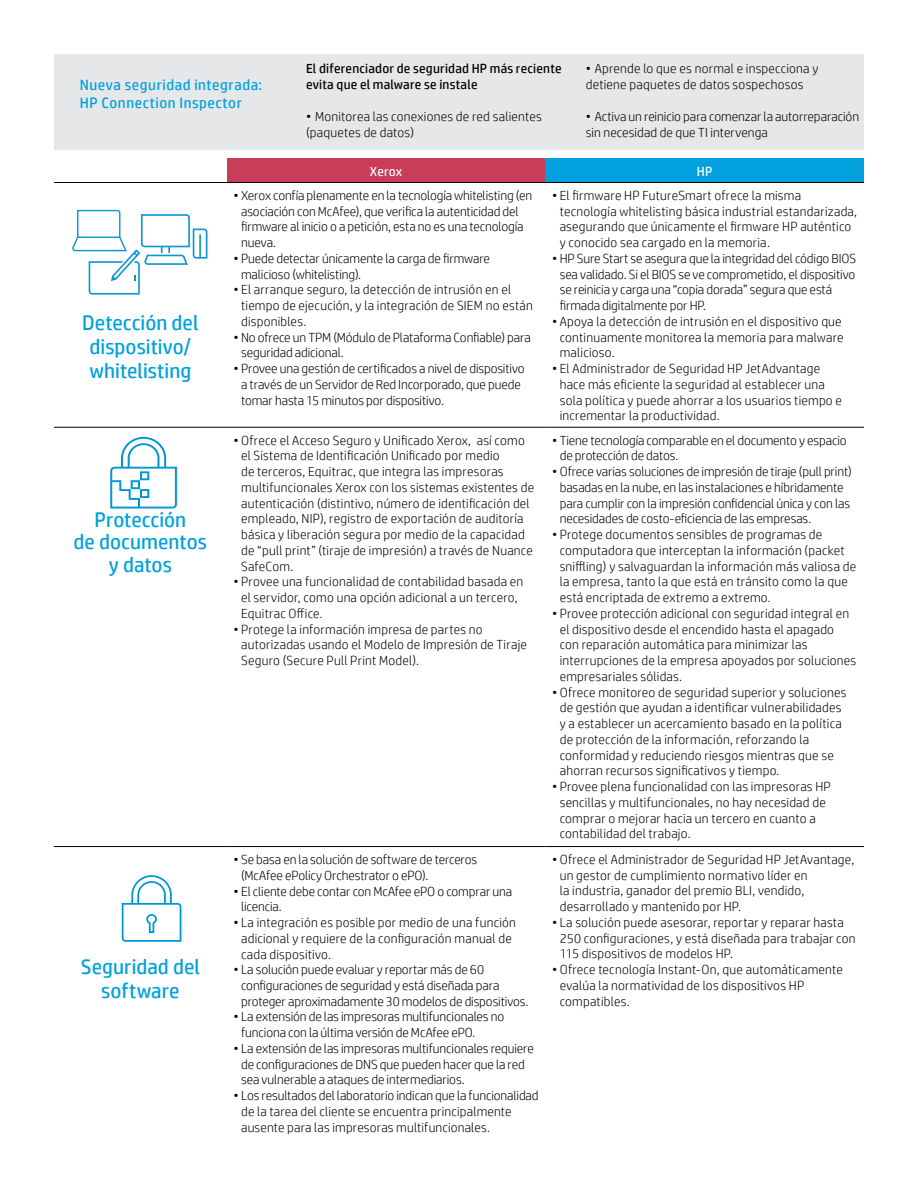
<style>
.page{position:relative;width:918px;height:1188px;background:#fff}
.page>*{position:absolute;margin:0;border:0;box-sizing:border-box;transform-origin:0 0}
.t1{font:21px/24px "HP Simplified";color:#00a1dd;text-align:center}
.t2{font:15px/18px "HP Simplified";letter-spacing:.035em;color:#00a1dd}
.t3{font:300 13.2px/15.8px "HP Simplified";letter-spacing:.015em;color:#000}
.t4{font:300 13.2px/15.8px "HP Simplified";letter-spacing:-.01em;color:#000}
.t5{font:300 13.2px/16.5px "HP Simplified";letter-spacing:-.005em;color:#000}
.t6{font:13.2px/15.8px "HP Simplified";letter-spacing:.015em;color:#000}
.t7{font:13.2px "HP Simplified";letter-spacing:.015em;color:#fff}
</style>
<div class="page">
<svg style="left:110px;top:437px;width:67px;height:72px"></svg>
<svg style="left:72px;top:210px;width:135px;height:85px"></svg>
<svg style="left:122px;top:875px;width:59px;height:67px"></svg>
<div style="left:54px;top:54px;width:810px;height:95px;background:#e6e7e8"></div>
<div style="left:227px;top:158px;width:318px;height:25px;background:#c93c5a"></div>
<div style="left:545px;top:158px;width:319px;height:25px;background:#00a1dd"></div>
<hr style="left:54px;top:182px;width:173px;height:1px;background:#000">
<hr style="left:227px;top:182px;width:318px;height:1px;background:#000">
<hr style="left:545px;top:182px;width:319px;height:1px;background:#000">
<hr style="left:54px;top:427px;width:173px;height:1px;background:#000">
<hr style="left:227px;top:427px;width:318px;height:1px;background:#000">
<hr style="left:545px;top:427px;width:319px;height:1px;background:#000">
<hr style="left:54px;top:846px;width:173px;height:1px;background:#000">
<hr style="left:227px;top:846px;width:318px;height:1px;background:#000">
<hr style="left:545px;top:846px;width:319px;height:1px;background:#000">
<p class="t2" style="left:80px;top:75px;width:184px">Nueva seguridad integrada:<br>HP Connection Inspector</p>
<p class="t6" style="left:306px;top:61px;width:257px">El diferenciador de seguridad HP más reciente evita que el malware se instale</p>
<p class="t3" style="left:306px;top:108px;width:237px">• Monitorea las conexiones de red salientes (paquetes de datos)</p>
<p class="t3" style="left:586px;top:60px;width:234px">• Aprende lo que es normal e inspecciona y detiene paquetes de datos sospechosos</p>
<p class="t5" style="left:586px;top:108px;width:275px">• Activa un reinicio para comenzar la autorreparación sin necesidad de que TI intervenga</p>
<p class="t7" style="left:370px;top:162px;width:34px">Xerox</p>
<p class="t7" style="left:697px;top:162px;width:17px">HP</p>
<h1 class="t1" style="left:82px;top:311px;width:118px">Detección del dispositivo/ whitelisting</h1>
<h1 class="t1" style="left:74px;top:509px;width:135px;line-height:22.2px">Protección<br>de documentos y datos</h1>
<h1 class="t1" style="left:81px;top:955px;width:121px">Seguridad del software</h1>
<p class="t4" style="left:241px;top:187px;width:292px;text-indent:-8px">• Xerox confía plenamente en la tecnología whitelisting (en asociación con McAfee), que verifica la autenticidad del firmware al inicio o a petición, esta no es una tecnología nueva.</p>
<p class="t4" style="left:241px;top:250px;width:250px;text-indent:-8px">• Puede detectar únicamente la carga de firmware malicioso (whitelisting).</p>
<p class="t3" style="left:241px;top:282px;width:293px;text-indent:-8px">• El arranque seguro, la detección de intrusión en el tiempo de ejecución, y la integración de SIEM no están disponibles.</p>
<p class="t4" style="left:241px;top:329px;width:291px;text-indent:-8px">• No ofrece un TPM (Módulo de Plataforma Confiable) para seguridad adicional.</p>
<p class="t4" style="left:241px;top:360px;width:285px;text-indent:-8px">• Provee una gestión de certificados a nivel de dispositivo a través de un Servidor de Red Incorporado, que puede tomar hasta 15 minutos por dispositivo.</p>
<p class="t3" style="left:241px;top:432px;width:295px;text-indent:-8px">• Ofrece el Acceso Seguro y Unificado Xerox, así como el Sistema de Identificación Unificado por medio<br>de terceros, Equitrac, que integra las impresoras multifuncionales Xerox con los sistemas existentes de autenticación (distintivo, número de identificación del empleado, NIP), registro de exportación de auditoría básica y liberación segura por medio de la capacidad de “pull print” (tiraje de impresión) a través de Nuance SafeCom.</p>
<p class="t3" style="left:241px;top:574px;width:284px;text-indent:-8px">• Provee una funcionalidad de contabilidad basada en el servidor, como una opción adicional a un tercero,<br>Equitrac Office.</p>
<p class="t3" style="left:241px;top:621px;width:287px;text-indent:-8px">• Protege la información impresa de partes no autorizadas usando el Modelo de Impresión de Tiraje<br>Seguro (Secure Pull Print Model).</p>
<p class="t4" style="left:241px;top:851px;width:238px;text-indent:-8px">• Se basa en la solución de software de terceros (McAfee ePolicy Orchestrator o ePO).</p>
<p class="t4" style="left:241px;top:883px;width:273px;text-indent:-8px">• El cliente debe contar con McAfee ePO o comprar una licencia.</p>
<p class="t3" style="left:241px;top:914px;width:276px;text-indent:-8px">• La integración es posible por medio de una función adicional y requiere de la configuración manual de cada dispositivo.</p>
<p class="t4" style="left:241px;top:961px;width:289px;text-indent:-8px">• La solución puede evaluar y reportar más de 60 configuraciones de seguridad y está diseñada para proteger aproximadamente 30 modelos de dispositivos.</p>
<p class="t4" style="left:241px;top:1009px;width:265px;text-indent:-8px">• La extensión de las impresoras multifuncionales no funciona con la última versión de McAfee ePO.</p>
<p class="t4" style="left:241px;top:1040px;width:294px;text-indent:-8px">• La extensión de las impresoras multifuncionales requiere de configuraciones de DNS que pueden hacer que la red sea vulnerable a ataques de intermediarios.</p>
<p class="t3" style="left:241px;top:1087px;width:299px;text-indent:-8px">• Los resultados del laboratorio indican que la funcionalidad de la tarea del cliente se encuentra principalmente ausente para las impresoras multifuncionales.</p>
<p class="t3" style="left:560px;top:187px;width:299px;text-indent:-8px">• El firmware HP FutureSmart ofrece la misma tecnología whitelisting básica industrial estandarizada, asegurando que únicamente el firmware HP auténtico y conocido sea cargado en la memoria.</p>
<p class="t4" style="left:560px;top:250px;width:298px;text-indent:-8px">• HP Sure Start se asegura que la integridad del código BIOS sea validado. Si el BIOS se ve comprometido, el dispositivo se reinicia y carga una “copia dorada” segura que está firmada digitalmente por HP.</p>
<p class="t3" style="left:560px;top:313px;width:285px;text-indent:-8px">• Apoya la detección de intrusión en el dispositivo que continuamente monitorea la memoria para malware malicioso.</p>
<p class="t3" style="left:560px;top:360px;width:284px;text-indent:-8px">• El Administrador de Seguridad HP JetAdvantage hace más eficiente la seguridad al establecer una sola política y puede ahorrar a los usuarios tiempo e incrementar la productividad.</p>
<p class="t4" style="left:560px;top:432px;width:289px;text-indent:-8px">• Tiene tecnología comparable en el documento y espacio de protección de datos.</p>
<p class="t4" style="left:560px;top:463px;width:294px;text-indent:-8px">• Ofrece varias soluciones de impresión de tiraje (pull print) basadas en la nube, en las instalaciones e híbridamente para cumplir con la impresión confidencial única y con las necesidades de costo-eficiencia de las empresas.</p>
<p class="t3" style="left:560px;top:526px;width:298px;text-indent:-8px">• Protege documentos sensibles de programas de computadora que interceptan la información (packet sniffling) y salvaguardan la información más valiosa de la empresa, tanto la que está en tránsito como la que está encriptada de extremo a extremo.</p>
<p class="t3" style="left:560px;top:605px;width:298px;text-indent:-8px">• Provee protección adicional con seguridad integral en el dispositivo desde el encendido hasta el apagado con reparación automática para minimizar las interrupciones de la empresa apoyados por soluciones empresariales sólidas.</p>
<p class="t3" style="left:560px;top:684px;width:288px;text-indent:-8px">• Ofrece monitoreo de seguridad superior y soluciones de gestión que ayudan a identificar vulnerabilidades y a establecer un acercamiento basado en la política de protección de la información, reforzando la conformidad y reduciendo riesgos mientras que se ahorran recursos significativos y tiempo.</p>
<p class="t3" style="left:560px;top:778px;width:273px;text-indent:-8px">• Provee plena funcionalidad con las impresoras HP sencillas y multifuncionales, no hay necesidad de comprar o mejorar hacia un tercero en cuanto a contabilidad del trabajo.</p>
<p class="t3" style="left:560px;top:851px;width:296px;text-indent:-8px">• Ofrece el Administrador de Seguridad HP JetAvantage, un gestor de cumplimiento normativo líder en<br>la industria, ganador del premio BLI, vendido, desarrollado y mantenido por HP.</p>
<p class="t3" style="left:560px;top:914px;width:297px;text-indent:-8px">• La solución puede asesorar, reportar y reparar hasta<br>250 configuraciones, y está diseñada para trabajar con<br>115 dispositivos de modelos HP.</p>
<p class="t3" style="left:560px;top:961px;width:285px;text-indent:-8px">• Ofrece tecnología Instant-On, que automáticamente evalúa la normatividad de los dispositivos HP compatibles.</p>
</div>
